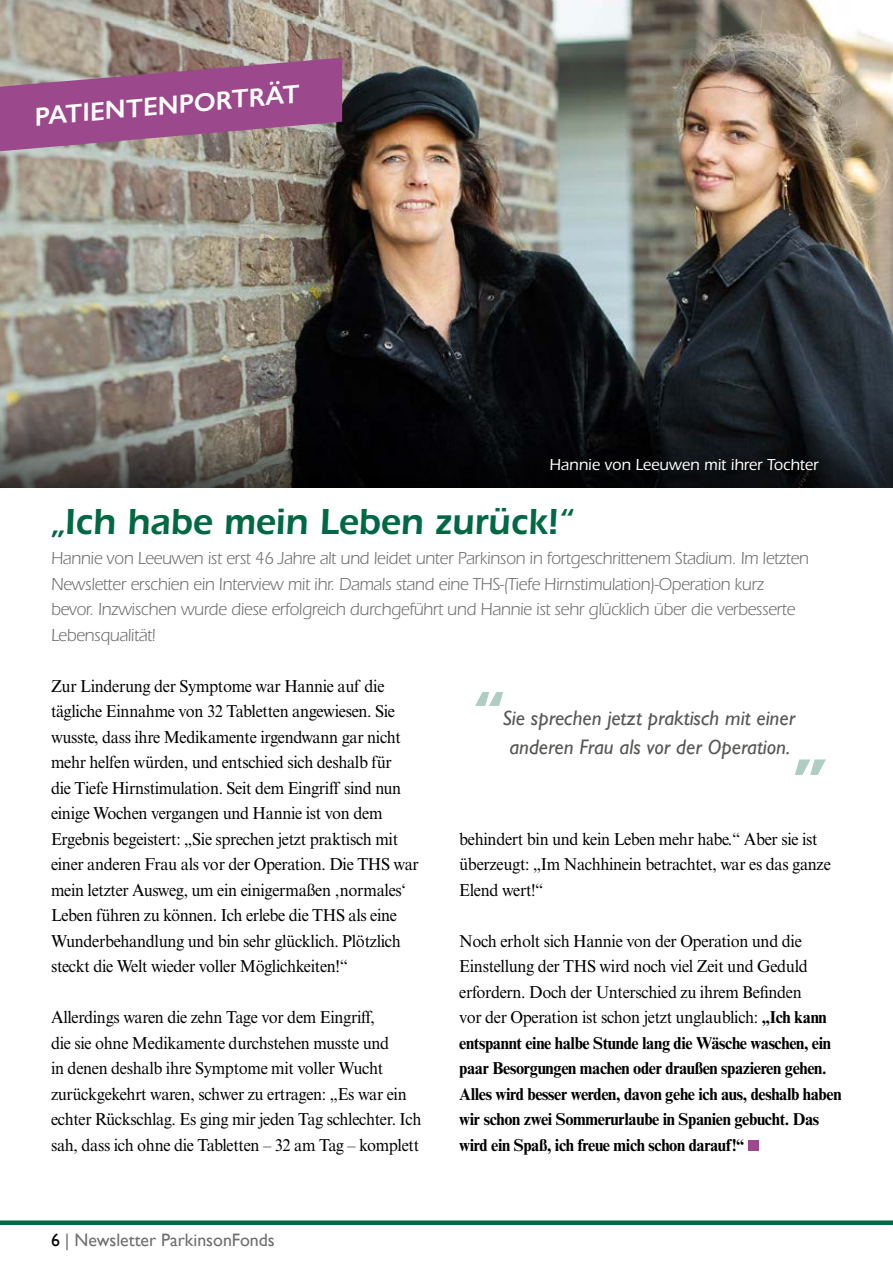
<style>
.page{position:relative;width:893px;height:1263px;background:#fff}
.page>*{position:absolute;margin:0;border:0;box-sizing:border-box;transform-origin:0 0}
.t1{font:600 37.5px "ITC Eras Std";color:#006944;scale:.95 1}
.t2{font:600 26.1px "Gill Sans";color:#fff}
.t3{font:italic 21px/28.5px "Gill Sans";color:#575756;text-align:center}
.t4{font:18px/25.5px "ITC Eras Std";letter-spacing:-.02em;color:#706f6f;scale:.95 1}
.t5{font:18px "Gill Sans";color:#706f6f}
.t6{font:17.25px/25.5px "Times New Roman MT Std";letter-spacing:-.02em;color:#000;scale:.95 1}
.t7{font:700 17.25px/25.5px "Times New Roman MT Std";letter-spacing:-.02em;color:#000;scale:.95 1}
.t8{font:500 16.5px "ITC Eras Std";color:#fff;scale:.95 1}
.s1{font-weight:400}
.s2{color:#000}
</style>
<div class="page">
<div style="left:0;top:1220px;width:893px;height:5px;background:#006944"></div>
<img style="left:0;top:0;width:893px;height:407px">
<div style="left:748px;top:1140px;width:10px;height:11px;background:#9c488c"></div>
<svg style="left:0;top:58px;width:342px;height:93px;background:#9c608b"></svg>
<svg style="left:475px;top:692px;width:28px;height:14px"></svg>
<svg style="left:795px;top:759px;width:31px;height:16px"></svg>
<svg style="left:0;top:407px;width:893px;height:81px;background:#272627"></svg>
<h2 class="t2" style="left:33px;top:101px;width:267px;rotate:-5deg">PATIENTENPORTRÄT</h2>
<p class="t8" style="left:549px;top:455px;width:285px">Hannie von Leeuwen mit ihrer Tochter</p>
<h1 class="t1" style="left:51px;top:499px;width:551px">„Ich habe mein Leben zurück!“</h1>
<p class="t4" style="left:51px;top:546px;width:799px">Hannie von Leeuwen ist erst 46 Jahre alt und leidet unter Parkinson in fortgeschrittenem Stadium. Im letzten Newsletter erschien ein Interview mit ihr. Damals stand eine THS-(Tiefe Hirnstimulation)-Operation kurz bevor. Inzwischen wurde diese erfolgreich durchgeführt und Hannie ist sehr glücklich über die verbesserte Lebensqualität!</p>
<p class="t6" style="left:51px;top:673px;width:389px">Zur Linderung der Symptome war Hannie auf die tägliche Einnahme von 32 Tabletten angewiesen. Sie wusste, dass ihre Medikamente irgendwann gar nicht mehr helfen würden, und entschied sich deshalb für<br>die Tiefe Hirnstimulation. Seit dem Eingriff sind nun einige Wochen vergangen und Hannie ist von dem Ergebnis begeistert: „Sie sprechen jetzt praktisch mit einer anderen Frau als vor der Operation. Die THS war mein letzter Ausweg, um ein einigermaßen ‚normales‘ Leben führen zu können. Ich erlebe die THS als eine Wunderbehandlung und bin sehr glücklich. Plötzlich steckt die Welt wieder voller Möglichkeiten!“</p>
<p class="t6" style="left:51px;top:1004px;width:391px">Allerdings waren die zehn Tage vor dem Eingriff,<br>die sie ohne Medikamente durchstehen musste und<br>in denen deshalb ihre Symptome mit voller Wucht zurückgekehrt waren, schwer zu ertragen: „Es war ein echter Rückschlag. Es ging mir jeden Tag schlechter. Ich sah, dass ich ohne die Tabletten – 32 am Tag – komplett</p>
<p class="t3" style="left:502px;top:704px;width:294px">Sie sprechen jetzt praktisch mit einer anderen Frau als vor der Operation.</p>
<p class="t6" style="left:459px;top:826px;width:393px">behindert bin und kein Leben mehr habe.“ Aber sie ist überzeugt: „Im Nachhinein betrachtet, war es das ganze<br>Elend wert!“</p>
<p class="t7" style="left:459px;top:928px;width:404px"><span class="s1">Noch erholt sich Hannie von der Operation und die Einstellung der THS wird noch viel Zeit und Geduld erfordern. Doch der Unterschied zu ihrem Befinden<br>vor der Operation ist schon jetzt unglaublich:</span> „Ich kann entspannt eine halbe Stunde lang die Wäsche waschen, ein paar Besorgungen machen oder draußen spazieren gehen.<br>Alles wird besser werden, davon gehe ich aus, deshalb haben wir schon zwei Sommerurlaube in Spanien gebucht. Das wird ein Spaß, ich freue mich schon darauf!“</p>
<p class="t5" style="left:51px;top:1229px;width:225px"><span class="s2">6</span> | Newsletter ParkinsonFonds</p>
</div>
